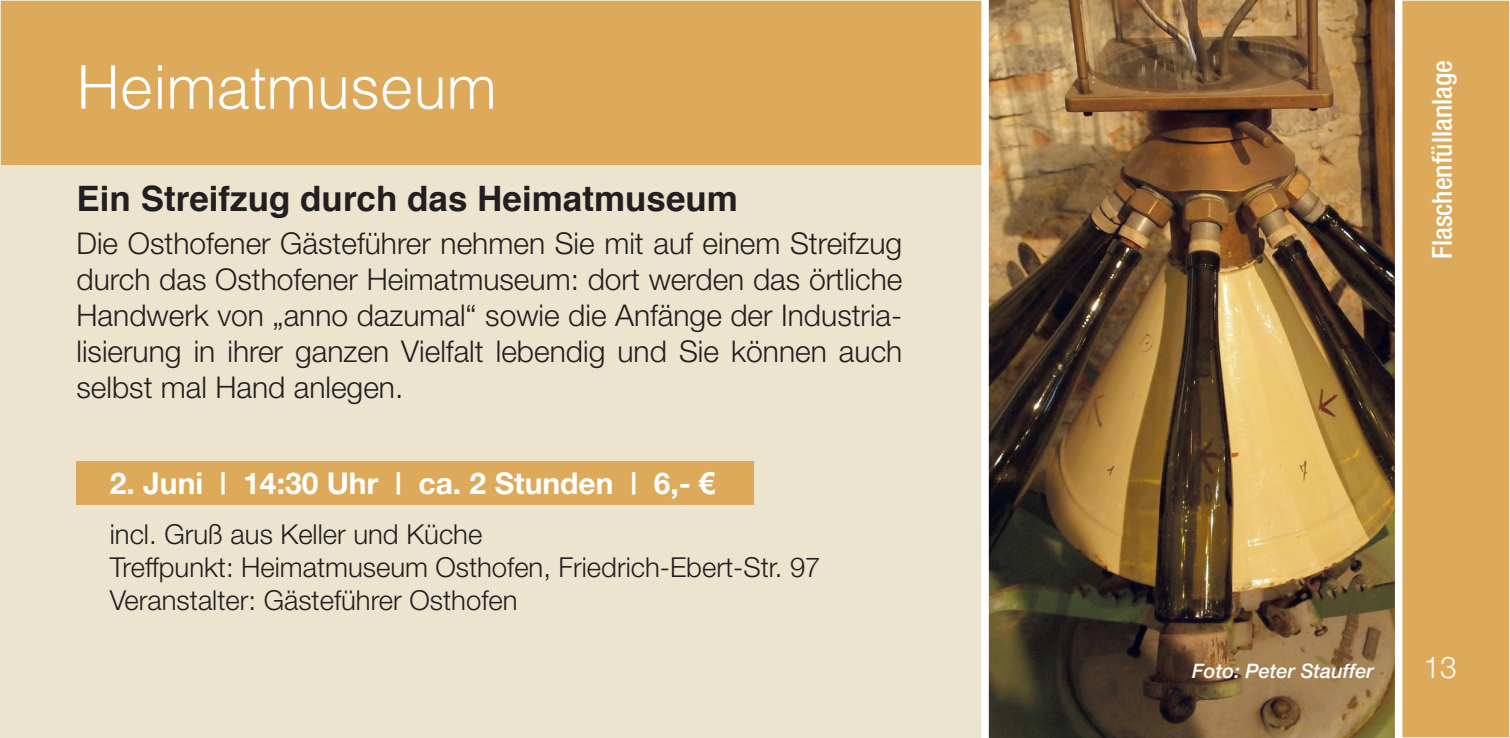
<style>
.page{position:relative;width:1510px;height:738px;background:#fff}
.page>*{position:absolute;margin:0;border:0;box-sizing:border-box;transform-origin:0 0}
.t1{font:300 60px "Helvetica";color:#fff}
.t2{font:700 35px "Helvetica";color:#231f20}
.t3{font:300 30px/36px "Helvetica Neue";color:#231f20;text-align:justify}
.t4{font:700 30px "Helvetica Neue";color:#fff}
.t5{font:300 30px "Helvetica Neue";color:#fff}
.t6{font:300 27.5px/33px "Helvetica Neue";color:#231f20}
.t7{font:500 condensed 27.5px "Helvetica Neue";color:#fff}
.t8{font:italic 500 20px "Helvetica Neue";color:#fff}
.s1{font-family:"Arial"}
</style>
<div class="page">
<div style="left:0;top:0;width:1509px;height:737px;background:#ece4cf"></div>
<div style="left:1px;top:1px;width:980px;height:163px;background:#ddaa5b"></div>
<div style="left:77px;top:461px;width:676px;height:43px;background:#ddaa5b"></div>
<div style="left:1402px;top:1px;width:106px;height:735px;background:#ddaa5b"></div>
<img style="left:981px;top:0;width:421px;height:737px">
<h1 class="t1" style="left:77px;top:36px;width:422px">Heimatmuseum</h1>
<p class="t2" style="left:77px;top:170px;width:663px">Ein Streifzug durch das Heimatmuseum</p>
<p class="t3" style="left:77px;top:224px;width:827px">Die Osthofener Gästeführer nehmen Sie mit auf einem Streifzug durch das Osthofener Heimatmuseum: dort werden das örtliche Handwerk von „anno dazumal“ sowie die Anfänge der Industria&shy;lisierung in ihrer ganzen Vielfalt lebendig und Sie können auch selbst mal Hand anlegen.</p>
<p class="t4" style="left:110px;top:464px;width:607px">2. Juni | 14:30 Uhr | ca. 2 Stunden | 6,- <span class="s1">€</span></p>
<p class="t6" style="left:110px;top:516px;width:712px">incl. Gruß aus Keller und Küche<br>Treffpunkt: Heimatmuseum Osthofen, Friedrich-Ebert-Str. 97<br>Veranstalter: Gästeführer Osthofen</p>
<p class="t7" style="left:1425px;top:259px;width:200px;rotate:-90deg">Flaschenfüllanlage</p>
<p class="t8" style="left:1192px;top:658px;width:183px">Foto: Peter Stauffer</p>
<p class="t5" style="left:1423px;top:648px;width:35px">13</p>
</div>
